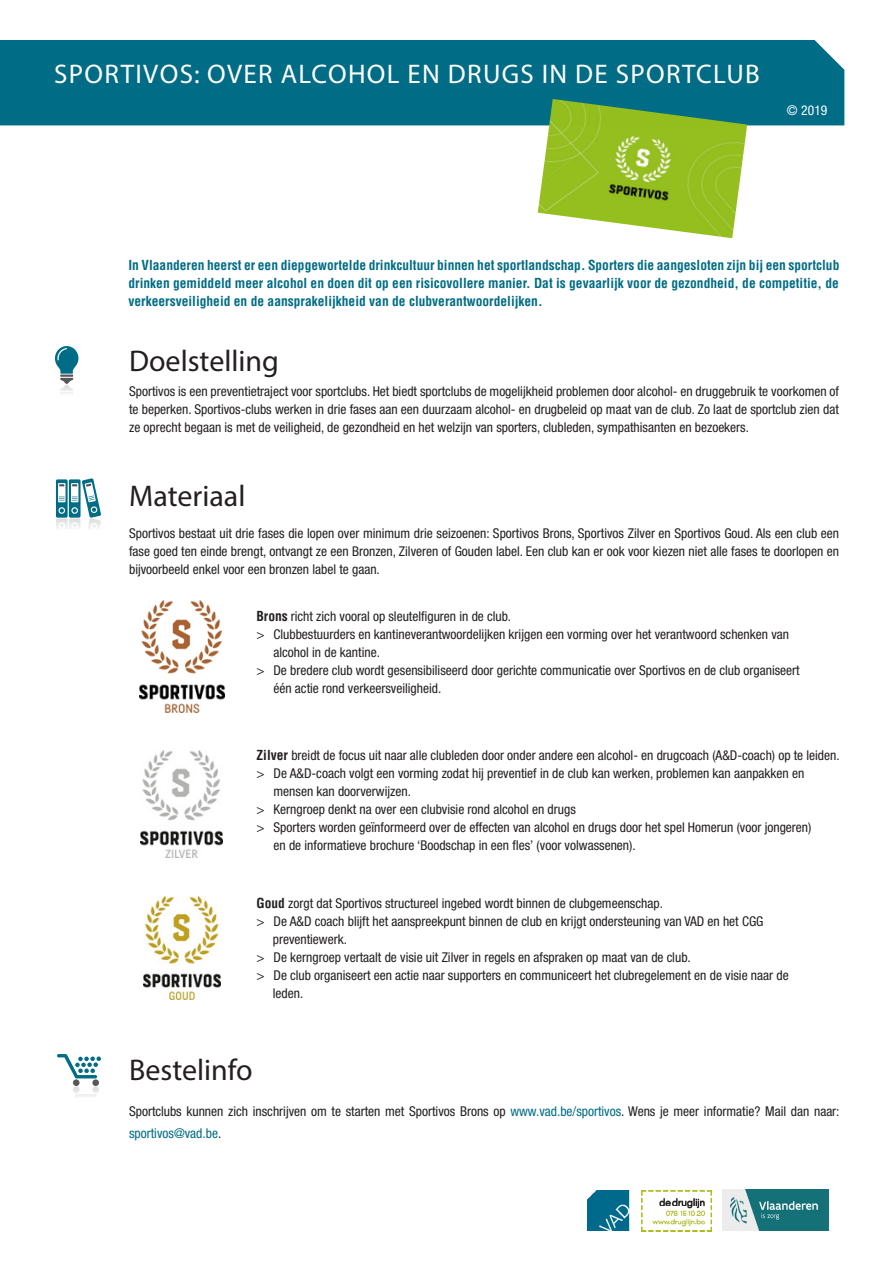
<style>
.page{position:relative;width:893px;height:1263px;background:#fff}
.page>*{position:absolute;margin:0;border:0;box-sizing:border-box;transform-origin:0 0}
.tussentitel_zwart{font:30px "Myriad Pro";color:#231f20}
.hoofdtitel{font:27px "Myriad Pro";letter-spacing:.05em;color:#fff}
.basistekst{font:condensed 13.5px/18px "Helvetica Neue LT Std";color:#231f20}
.Paragraph_Style_2{font:condensed 13.5px/18px "Helvetica Neue LT Std";color:#231f20}
.vet_intro{font:700 condensed 13.5px/18px "Helvetica LT Std";color:#006c85;text-align:justify}
.brood_tekst{font:condensed 13.5px "Helvetica Neue LT Std";color:#fff}
.s1{font-family:"Helvetica LT Std";font-weight:700}
.s2{color:#006c85}
</style>
<div class="page">
<div style="left:0;top:40px;width:844px;height:85px;background:#006c85"></div>
<svg style="left:56px;top:478px;width:45px;height:50px"></svg>
<svg style="left:55px;top:346px;width:24px;height:48px"></svg>
<img style="left:139px;top:600px;width:86px;height:112px">
<div style="left:73px;top:1079px;width:7px;height:7px;background:#57585a;border-radius:50%"></div>
<div style="left:92px;top:1079px;width:7px;height:7px;background:#57585a;border-radius:50%"></div>
<svg style="left:57px;top:1054px;width:44px;height:24px"></svg>
<svg style="left:73px;top:1086px;width:26px;height:11px"></svg>
<img style="left:587px;top:1190px;width:43px;height:40px">
<img style="left:642px;top:1190px;width:70px;height:41px">
<img style="left:722px;top:1190px;width:106px;height:41px">
<img style="left:538px;top:99px;width:209px;height:139px">
<img style="left:141px;top:750px;width:82px;height:108px">
<img style="left:143px;top:896px;width:78px;height:104px">
<p class="hoofdtitel" style="left:54px;top:57px;width:707px">SPORTIVOS: OVER ALCOHOL EN DRUGS IN DE SPORTCLUB</p>
<p class="brood_tekst" style="left:787px;top:103px;width:42px">© 2019</p>
<p class="vet_intro" style="left:129px;top:256px;width:712px">In Vlaanderen heerst er een diepgewortelde drinkcultuur binnen het sportlandschap. Sporters die aangesloten zijn bij een sportclub drinken gemiddeld meer alcohol en doen dit op een risicovollere manier. Dat is gevaarlijk voor de gezondheid, de competitie, de verkeersveiligheid en de aansprakelijkheid van de clubverantwoordelijken.</p>
<p class="tussentitel_zwart" style="left:129px;top:342px;width:151px">Doelstelling</p>
<p class="basistekst" style="left:129px;top:382px;width:711px;text-align:justify">Sportivos is een preventietraject voor sportclubs. Het biedt sportclubs de mogelijkheid problemen door alcohol- en druggebruik te voorkomen of te beperken. Sportivos-clubs werken in drie fases aan een duurzaam alcohol- en drugbeleid op maat van de club. Zo laat de sportclub zien dat ze oprecht begaan is met de veiligheid, de gezondheid en het welzijn van sporters, clubleden, sympathisanten en bezoekers.</p>
<p class="tussentitel_zwart" style="left:129px;top:477px;width:118px">Materiaal</p>
<p class="Paragraph_Style_2" style="left:129px;top:524px;width:712px;text-align:justify">Sportivos bestaat uit drie fases die lopen over minimum drie seizoenen: Sportivos Brons, Sportivos Zilver en Sportivos Goud. Als een club een fase goed ten einde brengt, ontvangt ze een Bronzen, Zilveren of Gouden label. Een club kan er ook voor kiezen niet alle fases te doorlopen en bijvoorbeeld enkel voor een bronzen label te gaan.</p>
<p class="Paragraph_Style_2" style="left:256px;top:607px;width:256px"><span class="s1">Brons</span> richt zich vooral op sleutelfiguren in de club.</p>
<p class="basistekst" style="left:273px;top:625px;width:517px;text-indent:-17px">&gt; Clubbestuurders en kantineverantwoordelijken krijgen een vorming over het verantwoord schenken van alcohol in de kantine.</p>
<p class="basistekst" style="left:273px;top:661px;width:528px;text-indent:-17px">&gt; De bredere club wordt gesensibiliseerd door gerichte communicatie over Sportivos en de club organiseert één actie rond verkeersveiligheid.</p>
<p class="Paragraph_Style_2" style="left:257px;top:746px;width:585px"><span class="s1">Zilver</span> breidt de focus uit naar alle clubleden door onder andere een alcohol- en drugcoach (A&amp;D-coach) op te leiden.</p>
<p class="basistekst" style="left:257px;top:764px;width:549px">&gt; De A&amp;D-coach volgt een vorming zodat hij preventief in de club kan werken, problemen kan aanpakken en</p>
<p class="Paragraph_Style_2" style="left:274px;top:782px;width:139px">mensen kan doorverwijzen.</p>
<p class="basistekst" style="left:257px;top:800px;width:321px">&gt; Kerngroep denkt na over een clubvisie rond alcohol en drugs</p>
<p class="basistekst" style="left:257px;top:818px;width:556px">&gt; Sporters worden geïnformeerd over de effecten van alcohol en drugs door het spel Homerun (voor jongeren)</p>
<p class="Paragraph_Style_2" style="left:274px;top:836px;width:364px">en de informatieve brochure ‘Boodschap in een fles’ (voor volwassenen).</p>
<p class="Paragraph_Style_2" style="left:257px;top:894px;width:408px"><span class="s1">Goud</span> zorgt dat Sportivos structureel ingebed wordt binnen de clubgemeenschap.</p>
<p class="basistekst" style="left:257px;top:912px;width:508px">&gt; De A&amp;D coach blijft het aanspreekpunt binnen de club en krijgt ondersteuning van VAD en het CGG</p>
<p class="Paragraph_Style_2" style="left:273px;top:930px;width:76px">preventiewerk.</p>
<p class="basistekst" style="left:257px;top:948px;width:436px">&gt; De kerngroep vertaalt de visie uit Zilver in regels en afspraken op maat van de club.</p>
<p class="basistekst" style="left:257px;top:966px;width:534px">&gt; De club organiseert een actie naar supporters en communiceert het clubregelement en de visie naar de</p>
<p class="Paragraph_Style_2" style="left:273px;top:984px;width:32px">leden.</p>
<p class="tussentitel_zwart" style="left:129px;top:1051px;width:125px">Bestelinfo</p>
<p class="Paragraph_Style_2" style="left:129px;top:1100px;width:712px;line-height:21.6px">Sportclubs kunnen zich inschrijven om te starten met Sportivos Brons op <span class="s2">www.vad.be/sportivos</span>. Wens je meer informatie? Mail dan naar: <span class="s2">sportivos@vad.be</span>.</p>
</div>
